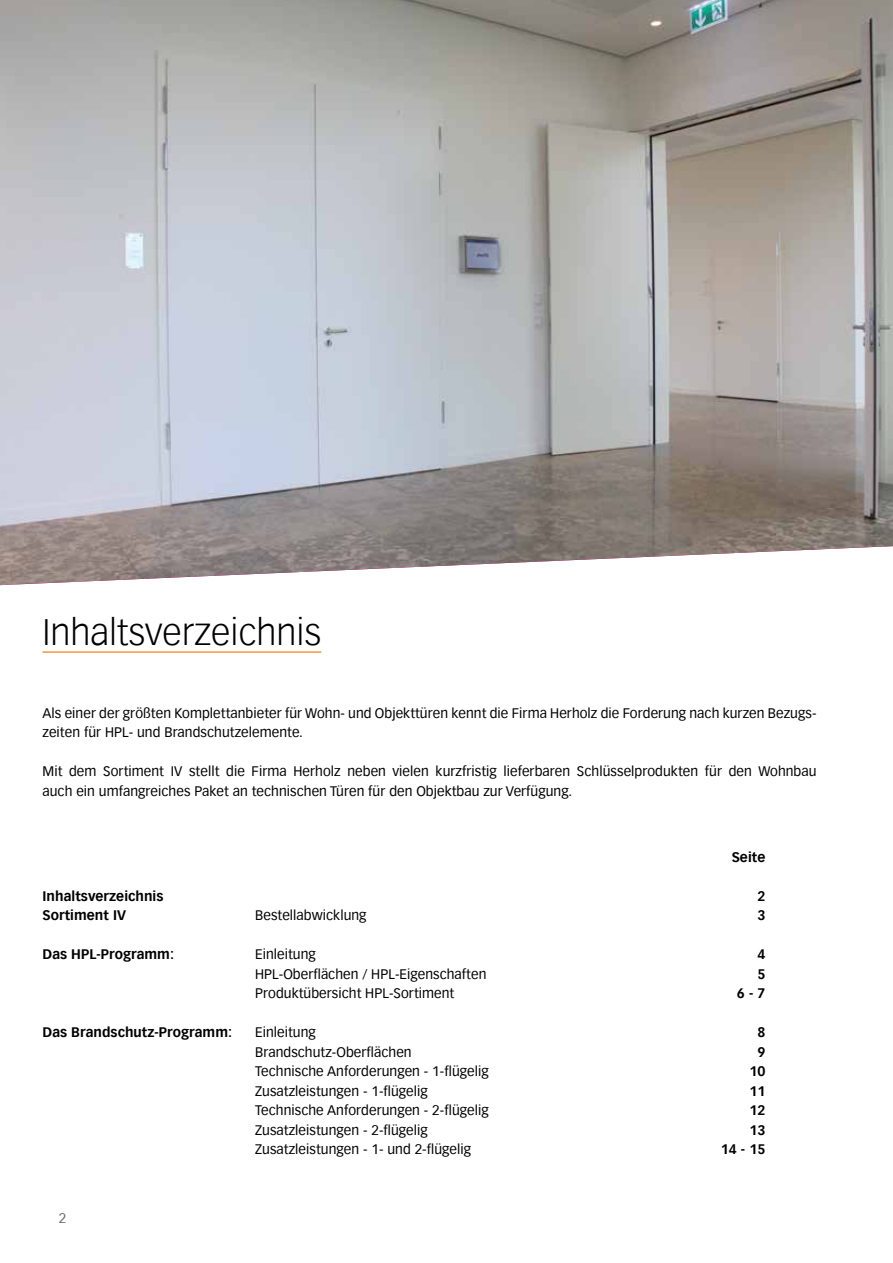
<style>
.page{position:relative;width:893px;height:1263px;background:#fff}
.page>*{position:absolute;margin:0;border:0;box-sizing:border-box;transform-origin:0 0}
.t1{font:300 36px "Vectora Com";color:#000}
.t2{font:13.5px/19.5px "Vectora Com";letter-spacing:.005em;color:#000}
.t3{font:700 13.5px "Vectora Com";letter-spacing:.005em;color:#000}
.t4{font:13.5px "Vectora Com";color:#6d6e71}
</style>
<div class="page">
<hr style="left:43px;top:651px;width:278px;height:2px;background:#f79541">
<img style="left:0;top:0;width:893px;height:585px">
<h1 class="t1" style="left:43px;top:610px;width:280px">Inhaltsverzeichnis</h1>
<p class="t2" style="left:43px;top:703px;width:775px">Als einer der größten Komplettanbieter für Wohn- und Objekttüren kennt die Firma Herholz die Forderung nach kurzen Bezugs&shy;zeiten für HPL- und Brandschutzelemente.</p>
<p class="t2" style="left:43px;top:761px;width:775px">Mit dem Sortiment IV stellt die Firma Herholz neben vielen kurzfristig lieferbaren Schlüsselprodukten für den Wohnbau auch ein umfangreiches Paket an technischen Türen für den Objektbau zur Verfügung.</p>
<p class="t3" style="left:732px;top:848px;width:35px">Seite</p>
<p class="t3" style="left:43px;top:887px;width:122px">Inhaltsverzeichnis</p>
<p class="t3" style="left:757px;top:887px;width:9px">2</p>
<p class="t3" style="left:43px;top:907px;width:85px">Sortiment IV</p>
<p class="t2" style="left:255px;top:905px;width:113px">Bestellabwicklung</p>
<p class="t3" style="left:757px;top:907px;width:9px">3</p>
<p class="t3" style="left:43px;top:946px;width:133px">Das HPL-Programm:</p>
<p class="t2" style="left:255px;top:944px;width:62px">Einleitung</p>
<p class="t3" style="left:757px;top:946px;width:9px">4</p>
<p class="t2" style="left:255px;top:964px;width:233px">HPL-Oberflächen / HPL-Eigenschaften</p>
<p class="t3" style="left:757px;top:965px;width:9px">5</p>
<p class="t2" style="left:255px;top:983px;width:201px">Produktübersicht HPL-Sortiment</p>
<p class="t3" style="left:737px;top:985px;width:30px">6 - 7</p>
<p class="t3" style="left:43px;top:1024px;width:191px">Das Brandschutz-Programm:</p>
<p class="t2" style="left:255px;top:1022px;width:62px">Einleitung</p>
<p class="t3" style="left:757px;top:1024px;width:9px">8</p>
<p class="t2" style="left:255px;top:1042px;width:158px">Brandschutz-Oberflächen</p>
<p class="t3" style="left:757px;top:1043px;width:9px">9</p>
<p class="t2" style="left:255px;top:1061px;width:235px">Technische Anforderungen - 1-flügelig</p>
<p class="t3" style="left:749px;top:1063px;width:18px">10</p>
<p class="t2" style="left:255px;top:1081px;width:174px">Zusatzleistungen - 1-flügelig</p>
<p class="t3" style="left:749px;top:1082px;width:18px">11</p>
<p class="t2" style="left:255px;top:1100px;width:235px">Technische Anforderungen - 2-flügelig</p>
<p class="t3" style="left:749px;top:1102px;width:18px">12</p>
<p class="t2" style="left:255px;top:1120px;width:174px">Zusatzleistungen - 2-flügelig</p>
<p class="t3" style="left:749px;top:1121px;width:18px">13</p>
<p class="t2" style="left:255px;top:1139px;width:217px">Zusatzleistungen - 1- und 2-flügelig</p>
<p class="t3" style="left:721px;top:1141px;width:46px">14 - 15</p>
<p class="t4" style="left:59px;top:1210px;width:9px">2</p>
</div>
